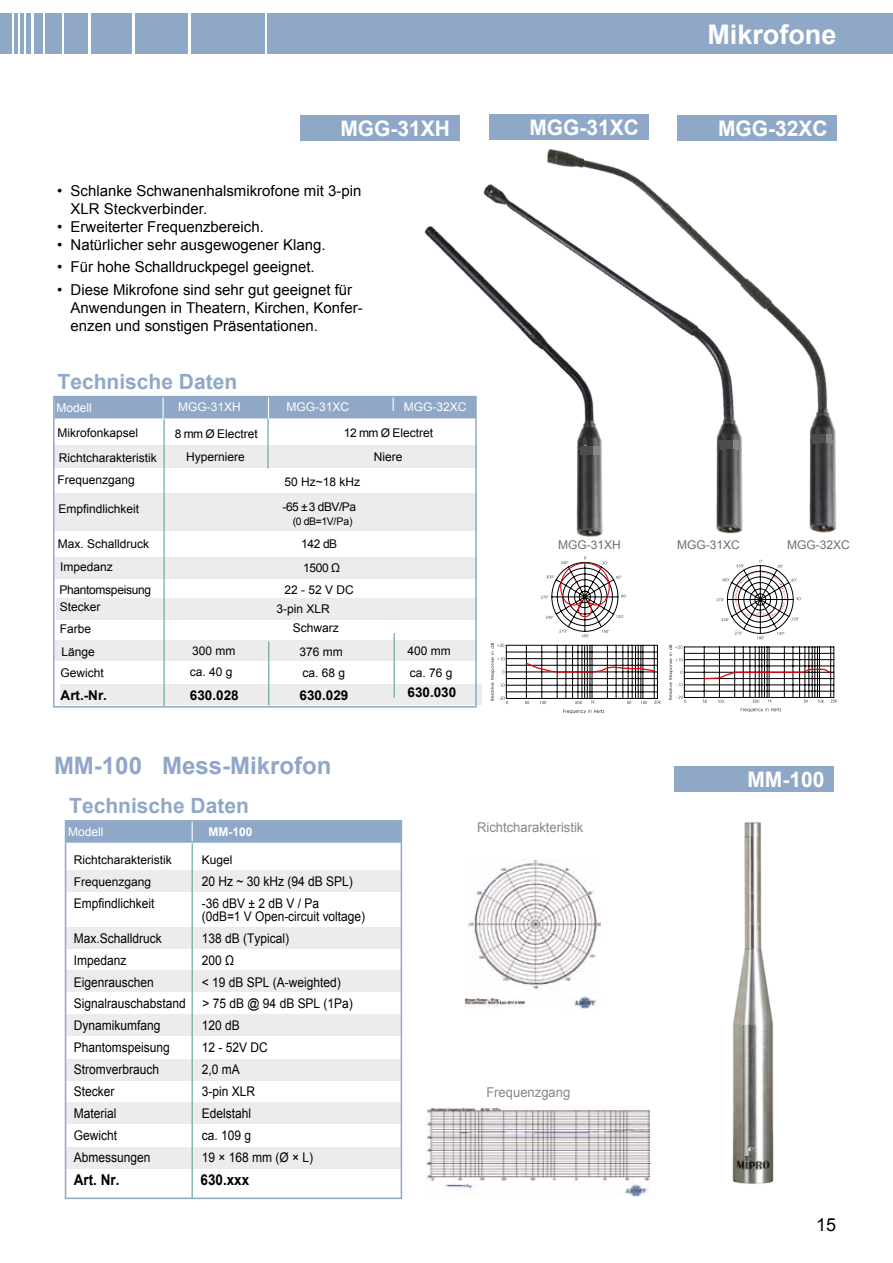
<style>
.page{position:relative;width:893px;height:1263px;background:#fff}
.page>*{position:absolute;margin:0;border:0;box-sizing:border-box;transform-origin:0 0}
.t1{font:700 27px "Arial";color:#fff}
.t2{font:700 24px "Arial";color:#8fa8c8}
.t3{font:700 21.45px "Arial";color:#fff}
.t4{font:700 21px "Arial";color:#8fa8c8}
.t5{font:18px "Arial";color:#000}
.t6{font:15px/18px "Arial";color:#000}
.t7{font:700 15px "Arial";color:#000;scale:.9 1}
.t8{font:13.5px "Arial";color:#868786;scale:.96 1}
.t9{font:700 13.5px "Arial";color:#000}
.t10{font:13.35px/12.9px "Arial";color:#000;scale:.9 1}
.t11{font:12px/22px "Arial";color:#000}
.t12{font:12px "Arial";color:#fff}
.t13{font:12px "Arial";color:#6e6e6e}
.t14{font:12px "Arial";letter-spacing:-.025em;color:#000}
.t15{font:700 12px "Arial";color:#fff}
.t16{font:10.5px "Arial";color:#000}
</style>
<div class="page">
<div style="left:268px;top:13px;width:625px;height:41px;background:#8fa8c8"></div>
<div style="left:191px;top:13px;width:73px;height:41px;background:#8fa8c8"></div>
<div style="left:135px;top:13px;width:53px;height:41px;background:#8fa8c8"></div>
<div style="left:91px;top:13px;width:40px;height:41px;background:#8fa8c8"></div>
<div style="left:65px;top:13px;width:23px;height:41px;background:#8fa8c8"></div>
<div style="left:45px;top:13px;width:17px;height:41px;background:#8fa8c8"></div>
<div style="left:34px;top:13px;width:9px;height:41px;background:#8fa8c8"></div>
<div style="left:26px;top:13px;width:5px;height:41px;background:#8fa8c8"></div>
<hr style="left:20px;top:13px;width:4px;height:41px;background:#8fa8c8">
<hr style="left:14px;top:13px;width:4px;height:41px;background:#8fa8c8">
<div style="left:0;top:13px;width:12px;height:41px;background:#8fa8c8"></div>
<div style="left:66px;top:928px;width:335px;height:21px;background:#ececec"></div>
<div style="left:66px;top:971px;width:335px;height:21px;background:#ececec"></div>
<div style="left:66px;top:1015px;width:335px;height:21px;background:#ececec"></div>
<div style="left:66px;top:1060px;width:335px;height:21px;background:#ececec"></div>
<div style="left:66px;top:1103px;width:335px;height:21px;background:#ececec"></div>
<div style="left:66px;top:1147px;width:335px;height:22px;background:#ececec"></div>
<div style="left:66px;top:870px;width:335px;height:22px;background:#ececec"></div>
<img style="left:547px;top:130px;width:290px;height:430px">
<div style="left:812px;top:434px;width:14px;height:9px;background:#4d4d4d"></div>
<div style="left:826px;top:434px;width:5px;height:9px;background:#878787"></div>
<img style="left:483px;top:169px;width:341px;height:374px">
<div style="left:719px;top:440px;width:14px;height:9px;background:#4d4d4d"></div>
<div style="left:733px;top:440px;width:6px;height:9px;background:#878787"></div>
<div style="left:60px;top:684px;width:421px;height:21px;background:#ececec"></div>
<div style="left:55px;top:640px;width:422px;height:21px;background:#ececec"></div>
<div style="left:56px;top:598px;width:421px;height:22px;background:#ececec"></div>
<div style="left:55px;top:557px;width:422px;height:22px;background:#ececec"></div>
<div style="left:55px;top:494px;width:422px;height:37px;background:#ececec"></div>
<div style="left:54px;top:446px;width:423px;height:22px;background:#ececec"></div>
<hr style="left:164px;top:419px;width:1px;height:288px;background:#60a39e">
<svg style="left:669px;top:645px;width:168px;height:67px"></svg>
<svg style="left:717px;top:560px;width:85px;height:79px"></svg>
<hr style="left:268px;top:641px;width:1px;height:64px;background:#60a39e">
<div style="left:54px;top:395px;width:307px;height:23px;background:#8fa8c8"></div>
<hr style="left:267px;top:419px;width:2px;height:50px;background:#60a39e">
<hr style="left:394px;top:633px;width:1px;height:65px;background:#60a39e">
<svg style="left:541px;top:556px;width:85px;height:81px"></svg>
<svg style="left:491px;top:643px;width:170px;height:71px"></svg>
<div style="left:677px;top:115px;width:160px;height:26px;background:#8fa8c8"></div>
<div style="left:489px;top:114px;width:159px;height:26px;background:#8fa8c8"></div>
<div style="left:300px;top:115px;width:159px;height:26px;background:#8fa8c8"></div>
<img style="left:361px;top:220px;width:322px;height:321px">
<div style="left:580px;top:446px;width:13px;height:8px;background:#4d4d4d"></div>
<div style="left:593px;top:446px;width:7px;height:8px;background:#878787"></div>
<img style="left:426px;top:1108px;width:223px;height:88px">
<img style="left:465px;top:859px;width:135px;height:149px">
<img style="left:732px;top:822px;width:42px;height:362px">
<div style="left:674px;top:766px;width:160px;height:26px;background:#8fa8c8"></div>
<div style="left:67px;top:822px;width:333px;height:21px;background:#8fa8c8"></div>
<hr style="left:192px;top:843px;width:1px;height:355px;background:#60a39e">
<div style="left:65px;top:820px;width:337px;height:379px;border:1px solid #8fa8c8"></div>
<h1 class="t1" style="left:707px;top:16px;width:131px">Mikrofone</h1>
<h3 class="t3" style="left:340px;top:115px;width:111px">MGG-31XH</h3>
<p class="t6" style="left:71px;top:182px;width:292px;text-indent:-13px">• Schlanke Schwanenhalsmikrofone mit 3-pin<br>XLR Steckverbinder.</p>
<p class="t6" style="left:57px;top:218px;width:208px">• Erweiterter Frequenzbereich.</p>
<p class="t6" style="left:57px;top:236px;width:270px">• Natürlicher sehr ausgewogener Klang.</p>
<p class="t6" style="left:57px;top:258px;width:259px">• Für hohe Schalldruckpegel geeignet.</p>
<p class="t6" style="left:71px;top:281px;width:294px;text-indent:-13px">• Diese Mikrofone sind sehr gut geeignet für<br>Anwendungen in Theatern, Kirchen, Konfer&shy;enzen und sonstigen Präsentationen.</p>
<h3 class="t4" style="left:58px;top:367px;width:181px">Technische Daten</h3>
<p class="t12" style="left:404px;top:399px;width:64px">MGG-32XC</p>
<p class="t12" style="left:57px;top:400px;width:37px">Modell</p>
<p class="t12" style="left:286px;top:399px;width:64px">MGG-31XC</p>
<p class="t11" style="left:58px;top:422px;width:82px">Mikrofonkapsel</p>
<p class="t11" style="left:344px;top:422px;width:91px">12 mm Ø Electret</p>
<p class="t11" style="left:58px;top:468px;width:79px">Frequenzgang</p>
<p class="t11" style="left:285px;top:471px;width:77px">50 Hz~18 kHz</p>
<p class="t11" style="left:59px;top:498px;width:82px">Empfindlichkeit</p>
<p class="t11" style="left:283px;top:496px;width:75px">-65 ±3 dBV/Pa</p>
<p class="t16" style="left:293px;top:515px;width:61px">(0 dB=1V/Pa)</p>
<p class="t11" style="left:58px;top:533px;width:93px">Max. Schalldruck</p>
<p class="t11" style="left:301px;top:533px;width:38px">142 dB</p>
<p class="t14" style="left:60px;top:582px;width:93px">Phantomspeisung</p>
<p class="t11" style="left:284px;top:579px;width:71px">22 - 52 V DC</p>
<p class="t11" style="left:60px;top:596px;width:42px">Stecker</p>
<p class="t11" style="left:277px;top:598px;width:55px">3-pin XLR</p>
<p class="t11" style="left:60px;top:618px;width:33px">Farbe</p>
<p class="t11" style="left:293px;top:617px;width:47px">Schwarz</p>
<p class="t11" style="left:62px;top:641px;width:35px">Länge</p>
<p class="t11" style="left:300px;top:641px;width:45px">376 mm</p>
<p class="t11" style="left:61px;top:662px;width:45px">Gewicht</p>
<p class="t11" style="left:303px;top:662px;width:44px">ca. 68 g</p>
<p class="t12" style="left:178px;top:399px;width:64px">MGG-31XH</p>
<p class="t11" style="left:175px;top:423px;width:85px">8 mm Ø Electret</p>
<p class="t11" style="left:59px;top:446px;width:99px">Richtcharakteristik</p>
<p class="t11" style="left:374px;top:446px;width:30px">Niere</p>
<p class="t11" style="left:186px;top:446px;width:60px">Hyperniere</p>
<p class="t11" style="left:60px;top:556px;width:54px">Impedanz</p>
<p class="t11" style="left:303px;top:557px;width:39px">1500 Ω</p>
<p class="t11" style="left:408px;top:640px;width:46px">400 mm ca. 76 g</p>
<p class="t11" style="left:190px;top:640px;width:47px;line-height:21.3px">300 mm ca. 40 g</p>
<p class="t9" style="left:61px;top:686px;width:48px">Art.-Nr.</p>
<p class="t9" style="left:190px;top:686px;width:50px">630.028</p>
<p class="t9" style="left:300px;top:686px;width:50px">630.029</p>
<p class="t9" style="left:408px;top:683px;width:50px">630.030</p>
<h3 class="t3" style="left:529px;top:114px;width:111px">MGG-31XC</h3>
<h3 class="t3" style="left:718px;top:115px;width:111px">MGG-32XC</h3>
<p class="t13" style="left:558px;top:537px;width:64px">MGG-31XH</p>
<p class="t13" style="left:787px;top:537px;width:64px">MGG-32XC</p>
<p class="t13" style="left:677px;top:537px;width:64px">MGG-31XC</p>
<h2 class="t2" style="left:54px;top:750px;width:279px">MM-100 Mess-Mikrofon</h2>
<h3 class="t4" style="left:69px;top:792px;width:181px">Technische Daten</h3>
<p class="t15" style="left:208px;top:824px;width:45px">MM-100</p>
<p class="t11" style="left:74px;top:849px;width:99px">Richtcharakteristik</p>
<p class="t11" style="left:202px;top:849px;width:32px">Kugel</p>
<p class="t11" style="left:74px;top:871px;width:79px">Frequenzgang</p>
<p class="t10" style="left:202px;top:875px;width:169px">20 Hz ~ 30 kHz (94 dB SPL)</p>
<p class="t10" style="left:74px;top:897px;width:91px">Empfindlichkeit</p>
<p class="t10" style="left:202px;top:897px;width:183px">-36 dBV ± 2 dB V / Pa<br>(0dB=1 V Open-circuit voltage)</p>
<p class="t10" style="left:74px;top:932px;width:99px">Max.Schalldruck</p>
<p class="t10" style="left:202px;top:932px;width:98px">138 dB (Typical)</p>
<p class="t10" style="left:74px;top:954px;width:60px">Impedanz</p>
<p class="t10" style="left:202px;top:954px;width:37px">200 Ω</p>
<p class="t10" style="left:74px;top:975px;width:90px">Eigenrauschen</p>
<p class="t10" style="left:202px;top:975px;width:156px">&lt; 19 dB SPL (A-weighted)</p>
<p class="t10" style="left:74px;top:997px;width:126px">Signalrauschabstand</p>
<p class="t10" style="left:202px;top:997px;width:169px">&gt; 75 dB @ 94 dB SPL (1Pa)</p>
<p class="t10" style="left:74px;top:1019px;width:98px">Dynamikumfang</p>
<p class="t10" style="left:202px;top:1019px;width:44px">120 dB</p>
<p class="t10" style="left:74px;top:1041px;width:108px">Phantomspeisung</p>
<p class="t10" style="left:202px;top:1041px;width:75px">12 - 52V DC</p>
<p class="t10" style="left:74px;top:1063px;width:96px">Stromverbrauch</p>
<p class="t10" style="left:202px;top:1063px;width:44px">2,0 mA</p>
<p class="t10" style="left:74px;top:1085px;width:47px">Stecker</p>
<p class="t10" style="left:202px;top:1085px;width:61px">3-pin XLR</p>
<p class="t10" style="left:74px;top:1107px;width:49px">Material</p>
<p class="t10" style="left:202px;top:1107px;width:56px">Edelstahl</p>
<p class="t10" style="left:74px;top:1129px;width:50px">Gewicht</p>
<p class="t10" style="left:202px;top:1129px;width:56px">ca. 109 g</p>
<p class="t10" style="left:74px;top:1150px;width:87px">Abmessungen</p>
<p class="t10" style="left:202px;top:1150px;width:125px">19 × 168 mm (Ø × L)</p>
<p class="t7" style="left:74px;top:1170px;width:52px">Art. Nr.</p>
<p class="t7" style="left:200px;top:1170px;width:56px">630.xxx</p>
<p class="t12" style="left:68px;top:824px;width:37px">Modell</p>
<p class="t8" style="left:477px;top:818px;width:112px">Richtcharakteristik</p>
<p class="t8" style="left:486px;top:1083px;width:89px">Frequenzgang</p>
<h3 class="t3" style="left:747px;top:765px;width:78px">MM-100</h3>
<h3 class="t5" style="left:816px;top:1213px;width:22px">15</h3>
</div>
